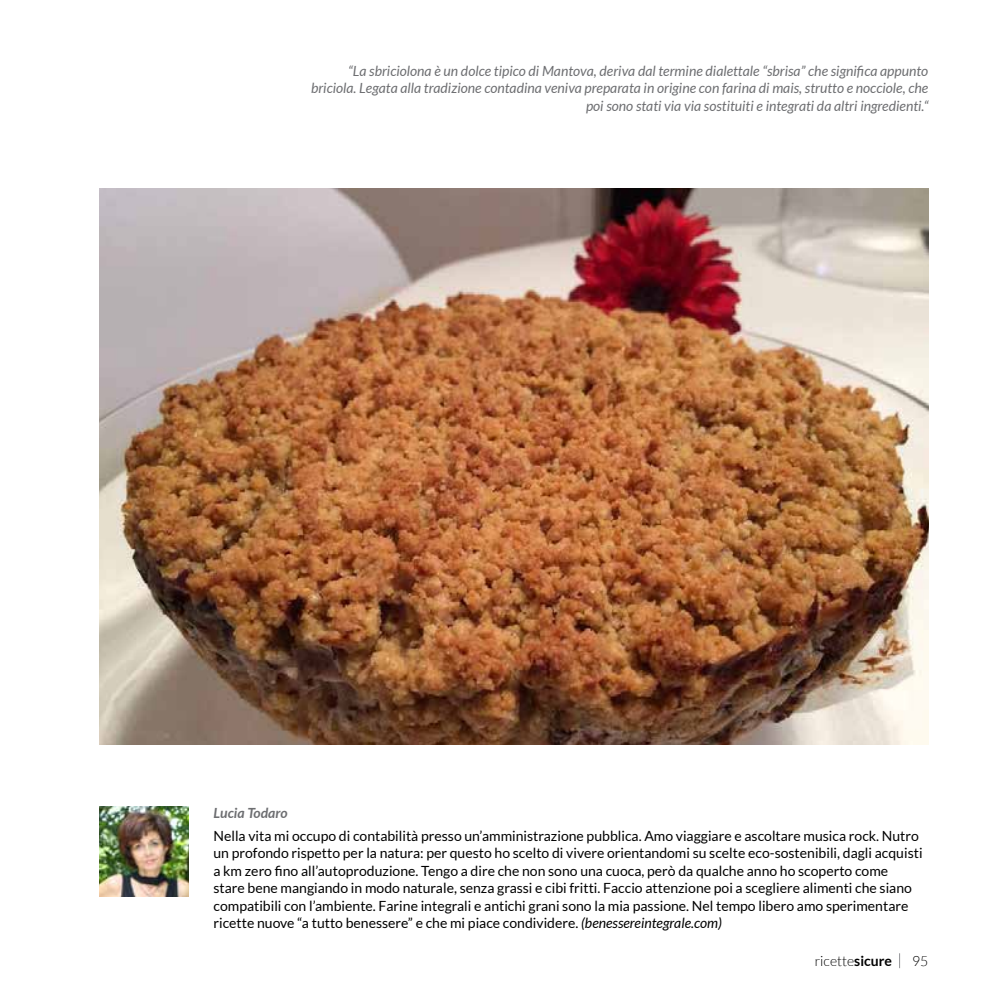
<style>
.page{position:relative;width:993px;height:993px;background:#fff}
.page>*{position:absolute;margin:0;border:0;box-sizing:border-box;transform-origin:0 0}
.t1{font:14px/17.5px "Lato";color:#000}
.t2{font:italic 14px/17.5px "Lato";color:#6d6e71;text-align:right}
.t3{font:300 14px "Lato";color:#000}
.t4{font:italic 700 14px "Lato";color:#6d6e71}
.s1{font-style:italic}
.s2{font-weight:700}
</style>
<div class="page">
<img style="left:99px;top:189px;width:829px;height:555px">
<img style="left:99px;top:806px;width:90px;height:89px">
<p class="t2" style="left:311px;top:62px;width:618px">“La sbriciolona è un dolce tipico di Mantova, deriva dal termine dialettale “sbrisa” che significa appunto briciola. Legata alla tradizione contadina veniva preparata in origine con farina di mais, strutto e nocciole, che poi sono stati via via sostituiti e integrati da altri ingredienti.“</p>
<p class="t4" style="left:213px;top:804px;width:75px">Lucia Todaro</p>
<p class="t1" style="left:213px;top:826px;width:710px">Nella vita mi occupo di contabilità presso un’amministrazione pubblica. Amo viaggiare e ascoltare musica rock. Nutro un profondo rispetto per la natura: per questo ho scelto di vivere orientandomi su scelte eco-sostenibili, dagli acquisti a km zero fino all’autoproduzione. Tengo a dire che non sono una cuoca, però da qualche anno ho scoperto come stare bene mangiando in modo naturale, senza grassi e cibi fritti. Faccio attenzione poi a scegliere alimenti che siano compatibili con l’ambiente. Farine integrali e antichi grani sono la mia passione. Nel tempo libero amo sperimentare ricette nuove “a tutto benessere” e che mi piace condividere. <span class="s1">(benessereintegrale.com)</span></p>
<p class="t3" style="left:814px;top:953px;width:79px">ricette<span class="s2">sicure</span></p>
<p class="t3" style="left:911px;top:953px;width:18px">95</p>
</div>
